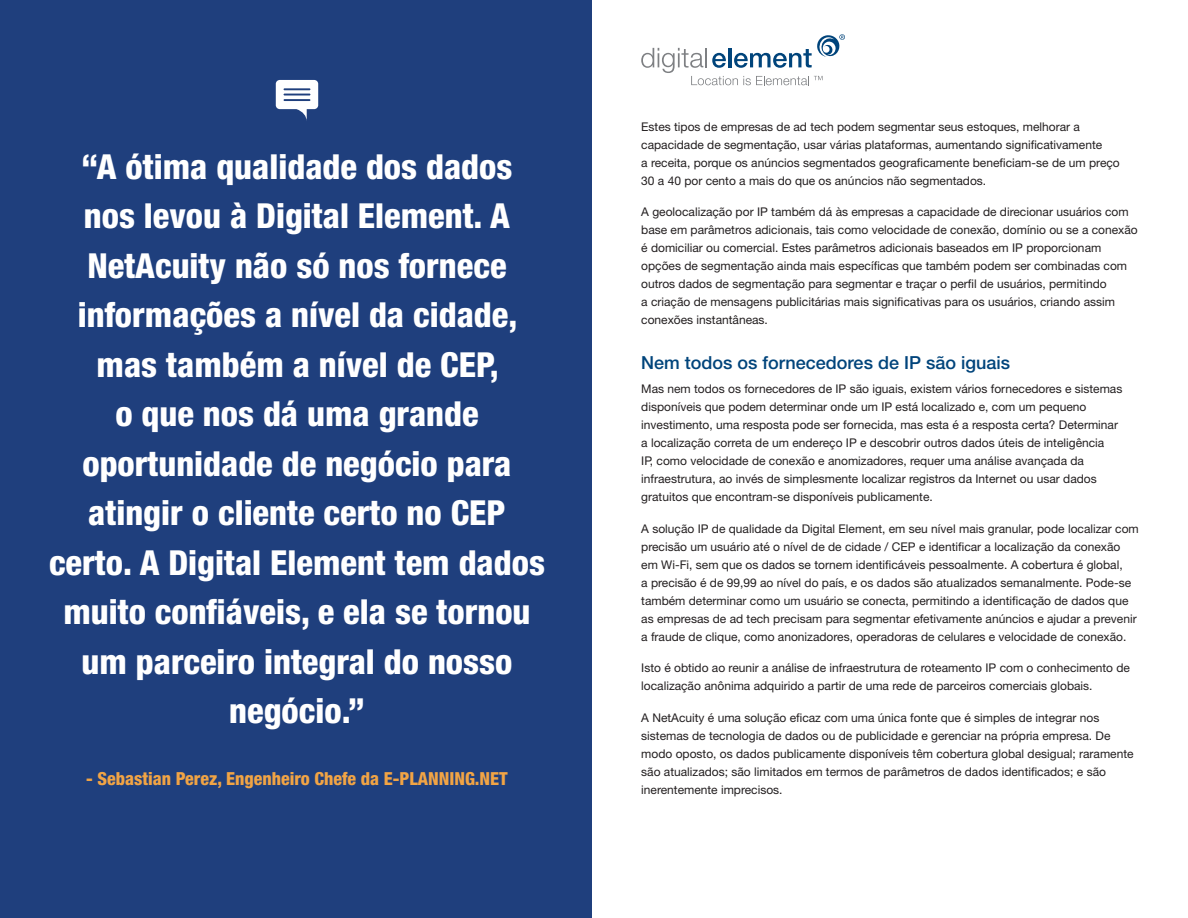
<style>
.page{position:relative;width:1188px;height:918px;background:#fff}
.page>*{position:absolute;margin:0;border:0;box-sizing:border-box;transform-origin:0 0}
.Keep__Image_Title{font:800 condensed 34.5px/49.5px "Helvetica Neue";color:#fff;text-align:center}
.Keep__Image_Title-2{font:800 condensed 18px "Helvetica Neue";color:#f1a445}
.Keep__Subtitle_2{font:500 18px "Helvetica Neue";color:#00447b}
.t1{font:12px/18px "Helvetica Neue";color:#231f20}
</style>
<div class="page">
<div style="left:0;top:0;width:592px;height:918px;background:#1f3f7d"></div>
<svg style="left:641px;top:34px;width:204px;height:51px"></svg>
<svg style="left:276px;top:80px;width:42px;height:41px"></svg>
<p class="Keep__Image_Title" style="left:49px;top:141px;width:498px">“A ótima qualidade dos dados<br>nos levou à Digital Element. A<br>NetAcuity não só nos fornece informações a nível da cidade, mas também a nível de CEP,<br>o que nos dá uma grande oportunidade de negócio para atingir o cliente certo no CEP certo. A Digital Element tem dados muito confiáveis, e ela se tornou um parceiro integral do nosso negócio.”</p>
<p class="Keep__Image_Title-2" style="left:86px;top:767px;width:423px">- Sebastian Perez, Engenheiro Chefe da E-PLANNING.NET</p>
<p class="t1" style="left:641px;top:118px;width:480px">Estes tipos de empresas de ad tech podem segmentar seus estoques, melhorar a capacidade de segmentação, usar várias plataformas, aumentando significativamente<br>a receita, porque os anúncios segmentados geograficamente beneficiam-se de um preço 30 a 40 por cento a mais do que os anúncios não segmentados.</p>
<p class="t1" style="left:641px;top:203px;width:498px">A geolocalização por IP também dá às empresas a capacidade de direcionar usuários com base em parâmetros adicionais, tais como velocidade de conexão, domínio ou se a conexão é domiciliar ou comercial. Estes parâmetros adicionais baseados em IP proporcionam opções de segmentação ainda mais específicas que também podem ser combinadas com outros dados de segmentação para segmentar e traçar o perfil de usuários, permitindo<br>a criação de mensagens publicitárias mais significativas para os usuários, criando assim conexões instantâneas.</p>
<p class="Keep__Subtitle_2" style="left:641px;top:352px;width:370px">Nem todos os fornecedores de IP são iguais</p>
<p class="t1" style="left:641px;top:380px;width:483px">Mas nem todos os fornecedores de IP são iguais, existem vários fornecedores e sistemas disponíveis que podem determinar onde um IP está localizado e, com um pequeno investimento, uma resposta pode ser fornecida, mas esta é a resposta certa? Determinar a localização correta de um endereço IP e descobrir outros dados úteis de inteligência<br>IP, como velocidade de conexão e anomizadores, requer uma análise avançada da infraestrutura, ao invés de simplesmente localizar registros da Internet ou usar dados gratuitos que encontram-se disponíveis publicamente.</p>
<p class="t1" style="left:641px;top:520px;width:499px">A solução IP de qualidade da Digital Element, em seu nível mais granular, pode localizar com precisão um usuário até o nível de de cidade / CEP e identificar a localização da conexão em Wi-Fi, sem que os dados se tornem identificáveis pessoalmente. A cobertura é global,<br>a precisão é de 99,99 ao nível do país, e os dados são atualizados semanalmente. Pode-se também determinar como um usuário se conecta, permitindo a identificação de dados que as empresas de ad tech precisam para segmentar efetivamente anúncios e ajudar a prevenir a fraude de clique, como anonizadores, operadoras de celulares e velocidade de conexão.</p>
<p class="t1" style="left:641px;top:659px;width:490px">Isto é obtido ao reunir a análise de infraestrutura de roteamento IP com o conhecimento de localização anônima adquirido a partir de uma rede de parceiros comerciais globais.</p>
<p class="t1" style="left:641px;top:709px;width:494px">A NetAcuity é uma solução eficaz com uma única fonte que é simples de integrar nos sistemas de tecnologia de dados ou de publicidade e gerenciar na própria empresa. De modo oposto, os dados publicamente disponíveis têm cobertura global desigual; raramente são atualizados; são limitados em termos de parâmetros de dados identificados; e são inerentemente imprecisos.</p>
</div>
